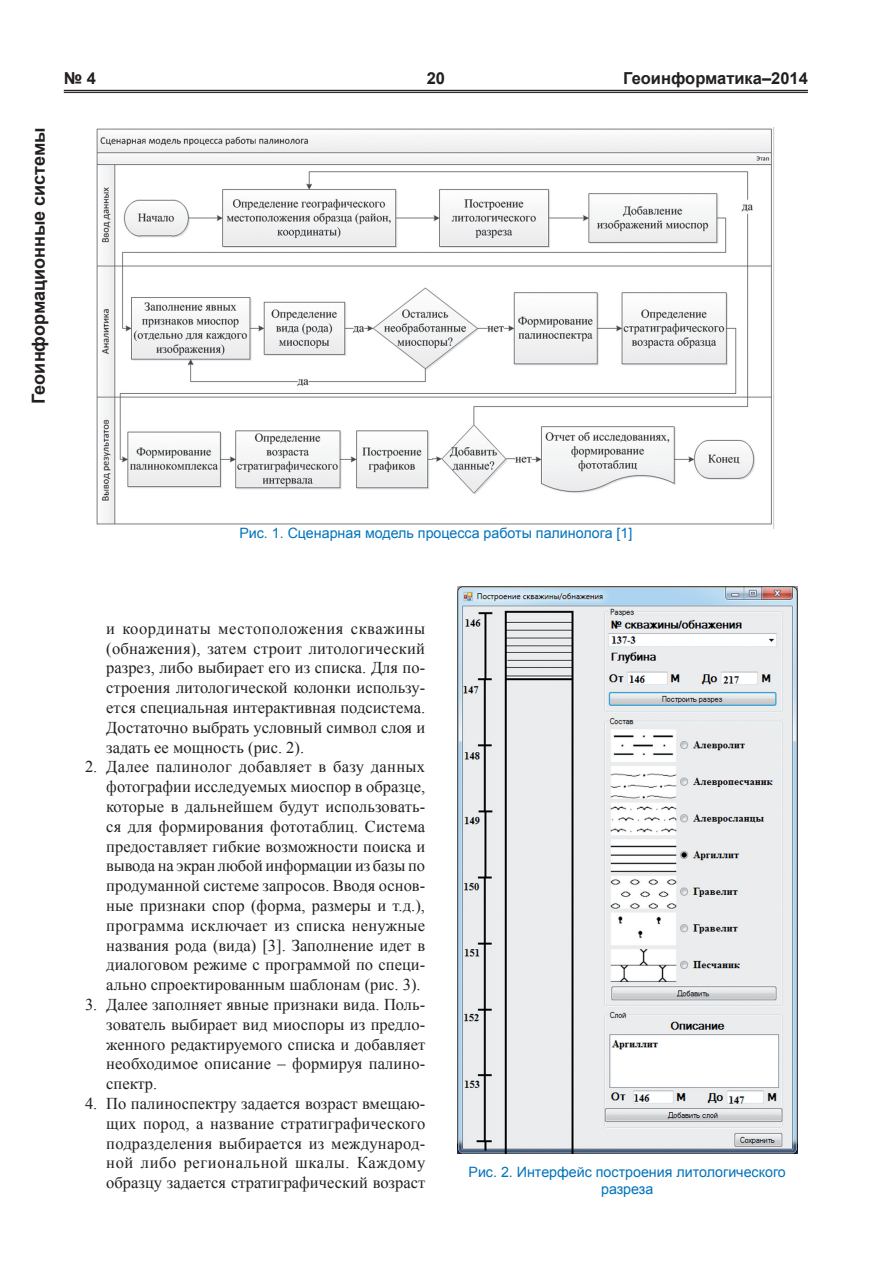
<style>
.page{position:relative;width:893px;height:1263px;background:#fff}
.page>*{position:absolute;margin:0;border:0;box-sizing:border-box;transform-origin:0 0}
.t1{font:700 18px "Arial";color:#231f20}
.t2{font:16.5px/19.8px "Times New Roman";color:#231f20;text-align:justify}
.t3{font:700 16.5px "Arial";color:#231f20}
.t4{font:14.25px/17px "Arial";color:#0073bd;text-align:center}
</style>
<div class="page">
<hr style="left:64px;top:90px;width:744px;height:1px;background:#231f20">
<hr style="left:64px;top:92px;width:744px;height:1px;background:#231f20">
<img style="left:96px;top:128px;width:679px;height:400px">
<img style="left:457px;top:586px;width:340px;height:567px">
<p class="t1" style="left:27px;top:404px;width:278px;rotate:-90deg">Геоинформационные системы</p>
<p class="t3" style="left:64px;top:68px;width:34px">№ 4</p>
<p class="t3" style="left:427px;top:68px;width:20px">20</p>
<p class="t3" style="left:623px;top:68px;width:186px">Геоинформатика–2014</p>
<p class="t4" style="left:239px;top:525px;width:395px">Рис. 1. Сценарная модель процесса работы палинолога [1]</p>
<p class="t2" style="left:106px;top:618px;width:320px">и координаты местоположения скважины (обнажения), затем строит литологический разрез, либо выбирает его из списка. Для по&shy;строения литологической колонки использу&shy;ется специальная интерактивная подсистема.<br>Достаточно выбрать условный символ слоя и задать ее мощность (рис. 2).</p>
<p class="t2" style="left:106px;top:757px;width:320px;text-indent:-21px">2. Далее палинолог добавляет в базу данных фотографии исследуемых миоспор в образце, которые в дальнейшем будут использовать&shy;ся для формирования фототаблиц. Система предоставляет гибкие возможности поиска и вывода на экран любой информации из базы по продуманной системе запросов. Вводя основ&shy;ные признаки спор (форма, размеры и т.д.), программа исключает из списка ненужные названия рода (вида) [3]. Заполнение идет в диалоговом режиме с программой по специ&shy;ально спроектированным шаблонам (рис. 3).</p>
<p class="t2" style="left:106px;top:994px;width:320px;text-indent:-21px">3. Далее заполняет явные признаки вида. Поль&shy;зователь выбирает вид миоспоры из предло&shy;женного редактируемого списка и добавляет необходимое описание – формируя палино&shy;спектр.</p>
<p class="t2" style="left:106px;top:1093px;width:320px;text-indent:-21px">4. По палиноспектру задается возраст вмещаю&shy;щих пород, а название стратиграфического подразделения выбирается из международ&shy;ной либо региональной шкалы. Каждому образцу задается стратиграфический возраст</p>
<p class="t4" style="left:468px;top:1164px;width:319px">Рис. 2. Интерфейс построения литологического разреза</p>
</div>
